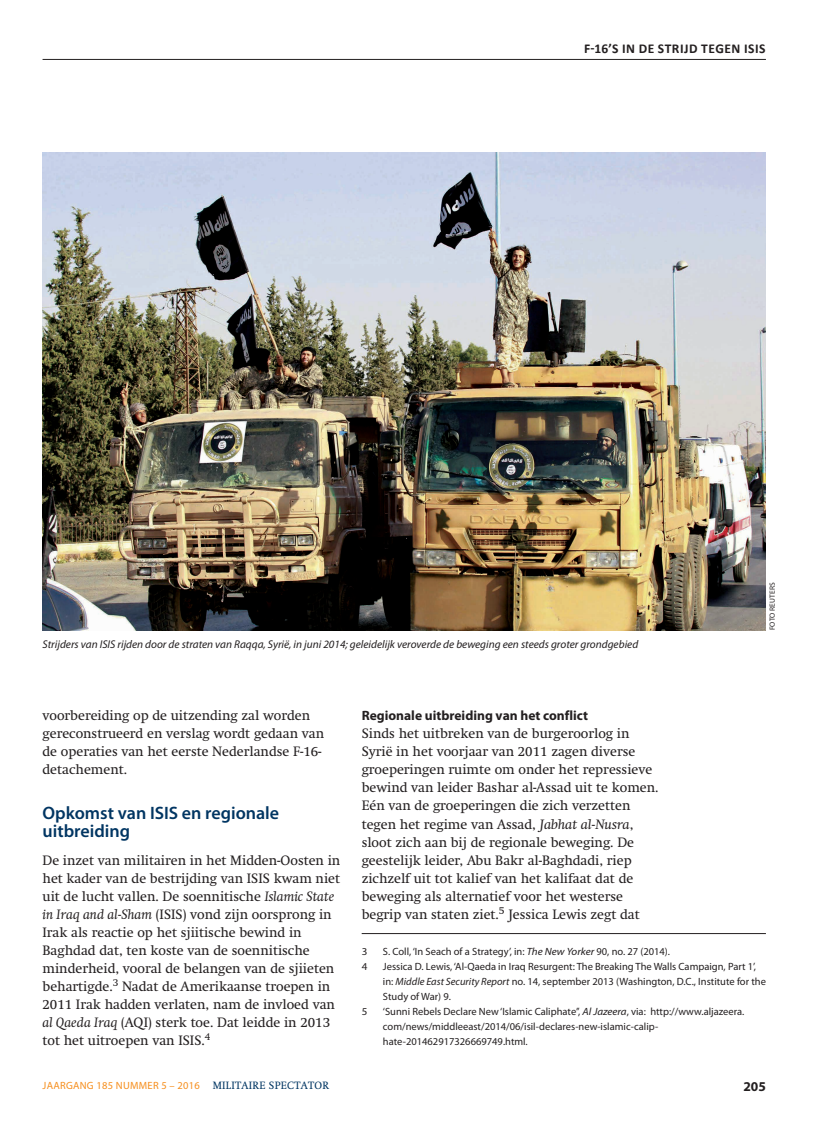
<style>
.page{position:relative;width:817px;height:1136px;background:#fff}
.page>*{position:absolute;margin:0;border:0;box-sizing:border-box;transform-origin:0 0}
.t1{font:600 18px/18px "Myriad Pro";color:#003562}
.t2{font:13.5px/18px "Swift";color:#231f20}
.t3{font:700 13.5px "Myriad Pro";color:#231f20}
.t4{font:700 13.5px "Calibri";letter-spacing:.04em;color:#231f20}
.t5{font:italic 11.25px "Myriad Pro";color:#231f20}
.t6{font:10.5px/15px "Myriad Pro";color:#231f20}
.t7{font:10.5px "Myriad Pro";letter-spacing:.025em;color:#f68f1e}
.t8{font:10.5px "Myriad Pro";color:#231f20;scale:1.05 1}
.t9{font:7.5px "Myriad Pro";color:#231f20}
.s1{font-style:italic}
.s2{font-family:"Swift";color:#003562}
</style>
<div class="page">
<hr style="left:43px;top:59px;width:722px;height:1px;background:#231f20">
<img style="left:43px;top:152px;width:722px;height:478px">
<hr style="left:361px;top:933px;width:404px;height:1px;background:#231f20">
<p class="t4" style="left:584px;top:40px;width:167px">F-16’S IN DE STRIJD TEGEN ISIS</p>
<p class="t5" style="left:43px;top:638px;width:597px">Strijders van ISIS rijden door de straten van Raqqa, Syrië, in juni 2014; geleidelijk veroverde de beweging een steeds groter grondgebied</p>
<p class="t9" style="left:768px;top:630px;width:49px;rotate:-90deg">Foto Reuters</p>
<p class="t2" style="left:43px;top:706px;width:283px">voorbereiding op de uitzending zal worden gereconstrueerd en verslag wordt gedaan van de operaties van het eerste Nederlandse F-16- detachement.</p>
<h1 class="t1" style="left:43px;top:804px;width:238px">Opkomst van ISIS en regionale uitbreiding</h1>
<p class="t2" style="left:43px;top:850px;width:299px">De inzet van militairen in het Midden-Oosten in het kader van de bestrijding van ISIS kwam niet uit de lucht vallen. De soennitische <span class="s1">Islamic State in Iraq and al-Sham</span> (ISIS) vond zijn oorsprong in Irak als reactie op het sjiitische bewind in Baghdad dat, ten koste van de soennitische minderheid, vooral de belangen van de sjiieten behartigde.<sup>3</sup> Nadat de Amerikaanse troepen in 2011 Irak hadden verlaten, nam de invloed van <span class="s1">al Qaeda Iraq</span> (AQI) sterk toe. Dat leidde in 2013 tot het uitroepen van ISIS.<sup>4</sup></p>
<p class="t3" style="left:361px;top:708px;width:228px">Regionale uitbreiding van het conflict</p>
<p class="t2" style="left:361px;top:724px;width:298px">Sinds het uitbreken van de burgeroorlog in Syrië in het voorjaar van 2011 zagen diverse groeperingen ruimte om onder het repressieve bewind van leider Bashar al-Assad uit te komen.<br>Eén van de groeperingen die zich verzetten tegen het regime van Assad, <span class="s1">Jabhat al-Nusra</span>, sloot zich aan bij de regionale beweging. De geestelijk leider, Abu Bakr al-Baghdadi, riep zichzelf uit tot kalief van het kalifaat dat de beweging als alternatief voor het westerse begrip van staten ziet.<sup>5</sup> Jessica Lewis zegt dat</p>
<p class="t8" style="left:361px;top:945px;width:7px">3</p>
<p class="t6" style="left:383px;top:944px;width:288px">S. Coll, ‘In Seach of a Strategy’, in: <span class="s1">The New Yorker</span> 90, no. 27 (2014).</p>
<p class="t8" style="left:361px;top:960px;width:7px">4</p>
<p class="t6" style="left:383px;top:959px;width:384px">Jessica D. Lewis, ‘Al-Qaeda in Iraq Resurgent: The Breaking The Walls Campaign, Part 1’, in: <span class="s1">Middle East Security Report</span> no. 14, september 2013 (Washington, D.C., Institute for the<br>Study of War) 9.</p>
<p class="t8" style="left:361px;top:1005px;width:7px">5</p>
<p class="t6" style="left:383px;top:1004px;width:363px">‘Sunni Rebels Declare New ‘Islamic Caliphate’’, <span class="s1">Al Jazeera</span>, via: http://www.aljazeera. com/news/middleeast/2014/06/isil-declares-new-islamic-calip&shy;hate-201462917326669749.html.</p>
<p class="t7" style="left:43px;top:1079px;width:288px">JAARGANG 185 NUMMER 5 – 2016 <span class="s2">MILITAIRE SPECTATOR</span></p>
<p class="t3" style="left:743px;top:1078px;width:24px">205</p>
</div>
